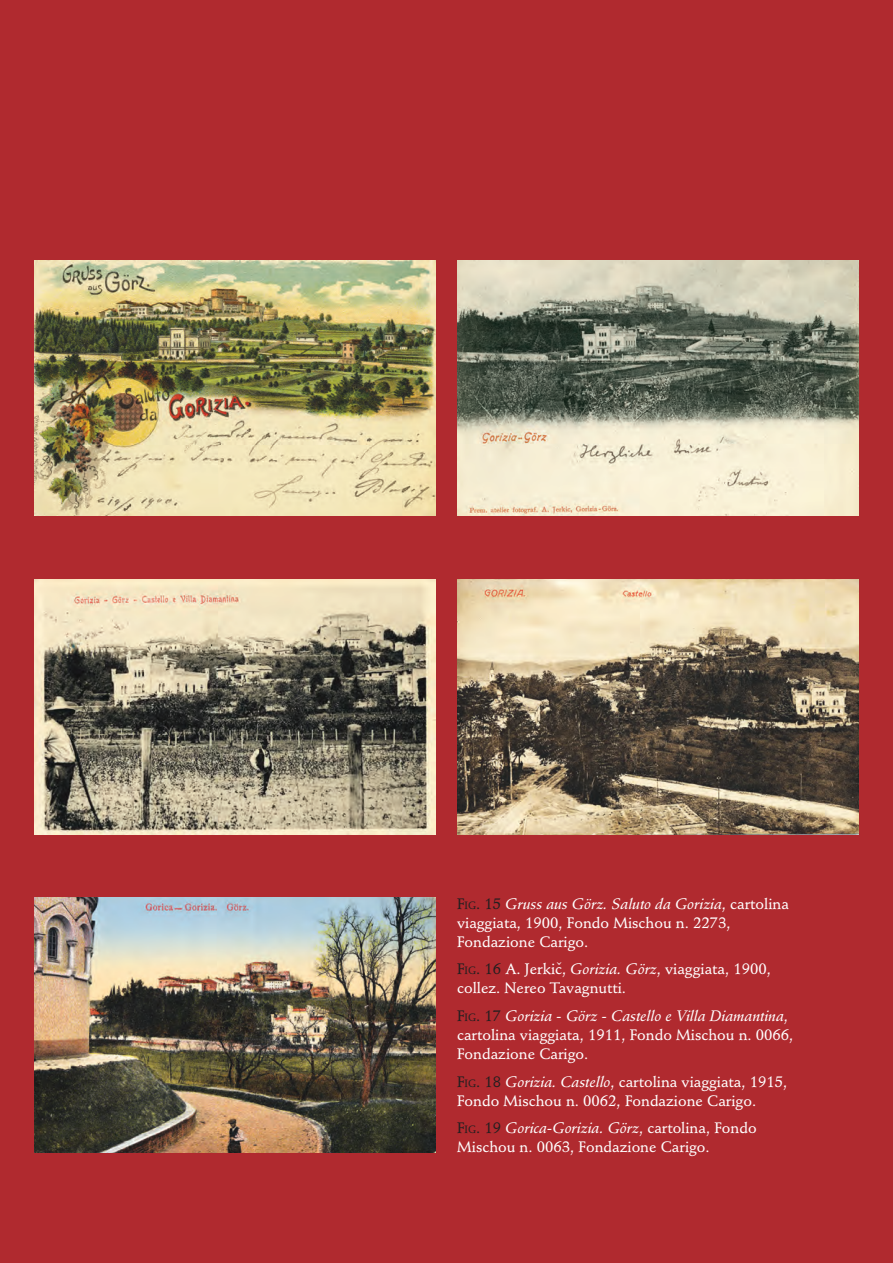
<style>
.page{position:relative;width:893px;height:1263px;background:#b02a2f}
.page>*{position:absolute;margin:0;border:0;box-sizing:border-box;transform-origin:0 0}
.IL_NOSTRI_BORC_-_did{font:500 15px/19px "Stempel Schneidler Std";color:#fff}
.Normale{font:500 15px/19px "Stempel Schneidler Std";color:#fff}
.Normale-2{font:15px "Stempel Schneidler Std";color:#fff}
.s1{color:#231f20}
.s2{font-size:10.5px;color:#231f20}
.s3{font-family:"Stempel Schneidler Std Med It";font-weight:400}
</style>
<div class="page">
<img style="left:34px;top:579px;width:402px;height:255px">
<img style="left:457px;top:261px;width:402px;height:255px">
<img style="left:34px;top:261px;width:402px;height:255px">
<img style="left:34px;top:897px;width:402px;height:255px">
<img style="left:457px;top:579px;width:402px;height:255px">
<p class="IL_NOSTRI_BORC_-_did" style="left:457px;top:894px;width:333px"><span class="s1">F</span><span class="s2">ig</span><span class="s1">. 15</span> <span class="s3">Gruss aus Görz. Saluto da Gorizia</span>, cartolina viaggiata, 1900, Fondo Mischou n. 2273,<br>Fondazione Carigo.</p>
<p class="Normale" style="left:457px;top:960px;width:315px"><span class="s1">F</span><span class="s2">ig</span><span class="s1">. 16</span> A. Jerkic, <span class="s3">Gorizia. Görz</span>, viaggiata, 1900, collez. Nereo Tavagnutti.</p>
<p class="IL_NOSTRI_BORC_-_did" style="left:457px;top:1006px;width:338px"><span class="s1">F</span><span class="s2">ig</span><span class="s1">. 17</span> <span class="s3">Gorizia - Görz - Castello e Villa Diamantina</span>, cartolina viaggiata, 1911, Fondo Mischou n. 0066,<br>Fondazione Carigo.</p>
<p class="IL_NOSTRI_BORC_-_did" style="left:457px;top:1072px;width:332px"><span class="s1">F</span><span class="s2">ig</span><span class="s1">. 18</span> <span class="s3">Gorizia. Castello</span>, cartolina viaggiata, 1915,<br>Fondo Mischou n. 0062, Fondazione Carigo.</p>
<p class="IL_NOSTRI_BORC_-_did" style="left:457px;top:1119px;width:301px"><span class="s1">F</span><span class="s2">ig</span><span class="s1">. 19</span> <span class="s3">Gorica-Gorizia. Görz</span>, cartolina, Fondo<br>Mischou n. 0063, Fondazione Carigo.</p>
<p class="Normale-2" style="left:557px;top:959px;width:6px">ˇ</p>
</div>
